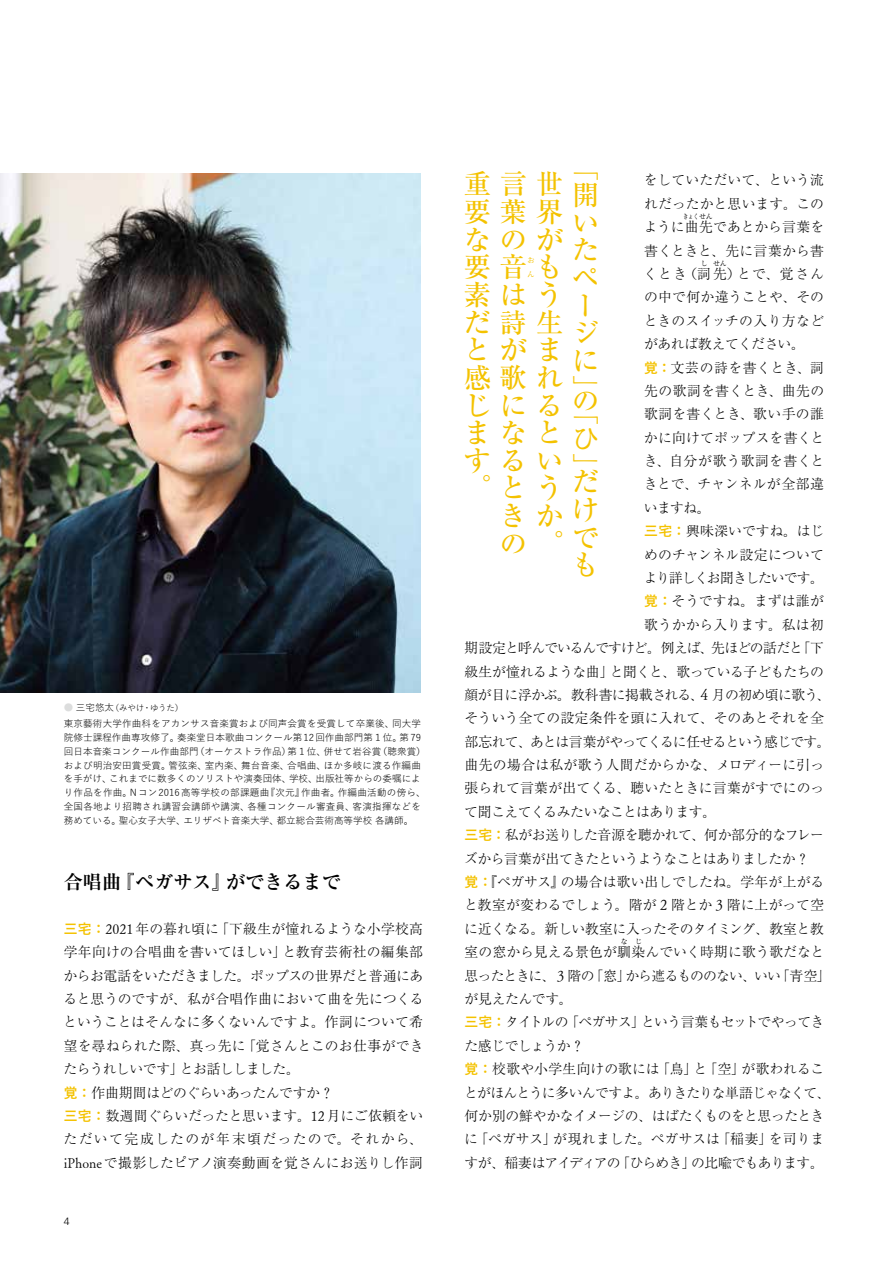
<style>
.page{position:relative;width:893px;height:1263px;background:#fff}
.page>*{position:absolute;margin:0;border:0;box-sizing:border-box;transform-origin:0 0}
.t1{font:500 27.6px/27.6px "P Ryumin Pr 6 N";color:#f4c200}
.t2{font:27.6px "Tsuku A Old Min Pr 6 N L";color:#f4c200}
.t3{font:700 19.2px "P Ryumin Pr 6 N";color:#000}
.t4{font:300 13.8px/23.4px "P Ryumin Pr 6 N";letter-spacing:-.01em;color:#000}
.t5{font:300 13.8px/23.4px "P Ryumin Pr 6 N";letter-spacing:-.035em;color:#000}
.t6{font:300 13.8px "P Ryumin Pr 6 N";letter-spacing:-.03em;color:#000}
.t7{font:300 13.8px "P Ryumin Pr 6 N";letter-spacing:.015em;color:#000}
.t8{font:300 13.8px/23.4px "P Ryumin Pr 6 N";letter-spacing:.025em;color:#000}
.t9{font:300 13.8px "P Ryumin Pr 6 N";letter-spacing:-.045em;color:#000}
.t10{font:300 13.8px "P Ryumin Pr 6 N";letter-spacing:-.065em;color:#000}
.t11{font:300 13.8px "P Ryumin Pr 6 N";letter-spacing:-.04em;color:#000}
.t12{font:300 13.8px "P Ryumin Pr 6 N";letter-spacing:-.055em;color:#000}
.t13{font:300 13.8px "P Ryumin Pr 6 N";letter-spacing:.01em;color:#000}
.t14{font:300 13.8px "P Ryumin Pr 6 N";letter-spacing:-.075em;color:#000}
.t15{font:300 13.8px "P Ryumin Pr 6 N";letter-spacing:.04em;color:#000}
.t16{font:300 13.8px "P Ryumin Pr 6 N";letter-spacing:.03em;color:#000}
.t17{font:300 13.8px "P Ryumin Pr 6 N";letter-spacing:.02em;color:#000}
.t18{font:300 10.65px "Univers LT Pro 45";color:#000}
.t19{font:9.6px/13.8px "Yu Go Pr 6 N";letter-spacing:.015em;color:#000}
.t20{font:8.55px "Yu Go Pr 6 N";letter-spacing:-.03em;color:#000}
.t21{font:500 7.5px/13.8px "P Ryumin Pr 6 N";color:#f4c200}
.t22{font:300 6.9px "P Ryumin Pr 6 N";color:#000;scale:.75 1}
.t23{font:300 6.9px "P Ryumin Pr 6 N";color:#000}
.s1{font-size:9.6px;color:#dcdddd}
.s2{font-size:9.6px}
.s3{font-family:"Tsuku A Old Min Pr 6 N L";font-weight:400}
.s4{font-family:"Yu Go Pr 6 N";font-weight:700;color:#f4c200}
.s5{font-family:"P Ryumin Pr 6 N";font-weight:500}
.s6{font-family:"Tsuku A Old Min Pr 6 L";font-weight:400}
</style>
<div class="page">
<img style="left:0;top:173px;width:421px;height:519px">
<p class="t20" style="left:64px;top:700px;width:121px"><span class="s1">●</span> <span class="s2">三宅悠太</span>（みやけ・ゆうた）</p>
<p class="t19" style="left:64px;top:715px;width:364px">東京藝術大学作曲科をアカンサス音楽賞および同声会賞を受賞して卒業後、同大学院修士課程作曲専攻修了。奏楽堂日本歌曲コンクール第12回作曲部門第１位。第79回日本音楽コンクール作曲部門（オーケストラ作品）第１位、併せて岩谷賞（聴衆賞）および明治安田賞受賞。管弦楽、室内楽、舞台音楽、合唱曲、ほか多岐に渡る作編曲を手がけ、これまでに数多くのソリストや演奏団体、学校、出版社等からの委嘱により作品を作曲。Nコン2016高等学校の部課題曲『次元』作曲者。作編曲活動の傍ら、全国各地より招聘され講習会講師や講演、各種コンクール審査員、客演指揮などを務めている。聖心女子大学、エリザベト音楽大学、都立総合芸術高等学校 各講師。</p>
<h2 class="t3" style="left:64px;top:867px;width:279px">合唱曲<span class="s3">『</span>ペガサス<span class="s3">』</span>ができるまで</h2>
<p class="t4" style="left:63px;top:916px;width:362px"><span class="s4">三宅：</span><span class="s3">2021</span>年の暮れ頃に<span class="s3">「</span>下級生が憧れるような小学校高学年向けの合唱曲を書いてほしい<span class="s3">」</span>と教育芸術社の編集部からお電話をいただきました<span class="s3">。</span>ポップスの世界だと普通にあると思うのですが<span class="s3">、</span>私が合唱作曲において曲を先につくるということはそんなに多くないんですよ<span class="s3">。</span>作詞について希望を尋ねられた際<span class="s3">、</span>真っ先に<span class="s3">「</span>覚さんとこのお仕事ができたらうれしいです<span class="s3">」</span>とお話ししました<span class="s3">。<br></span><span class="s4">覚：</span>作曲期間はどのぐらいあったんですか<span class="s3">？<br></span><span class="s4">三宅：</span>数週間ぐらいだったと思います<span class="s3">。12</span>月にご依頼をいただいて完成したのが年末頃だったので<span class="s3">。</span>それから<span class="s3">、iPhone</span>で撮影したピアノ演奏動画を覚さんにお送りし作詞</p>
<p class="t18" style="left:64px;top:1214px;width:7px">4</p>
<h1 class="t1" style="left:463px;top:169px;width:101px;text-align:right">重言世要葉界なのが要音も素はうだ詩生がま<br>感歌れじにるなと<br>い<br>う<br>か<br>の<span class="s3">。</span></h1>
<h1 class="t2" style="left:572px;top:144px;width:28px">「</h1>
<h1 class="t1" style="left:572px;top:180px;width:27px">開いたページに</h1>
<h1 class="t2" style="left:572px;top:376px;width:28px">」<span class="s5">の</span>「</h1>
<h1 class="t1" style="left:572px;top:423px;width:27px">ひ</h1>
<h1 class="t2" style="left:572px;top:442px;width:27px">」</h1>
<h1 class="t1" style="left:572px;top:467px;width:28px;text-align:justify">だけでも</h1>
<p class="t4" style="left:644px;top:168px;width:182px;text-align:justify">をしていただいて<span class="s3">、</span>という流れだったかと思います<span class="s3">。</span>このように曲先であとから言葉を</p>
<p class="t22" style="left:683px;top:211px;width:41px">きょくせん</p>
<p class="t8" style="left:644px;top:238px;width:182px">書くときと<span class="s3">、</span>先に言葉から書くとき<span class="s3">（</span>詞先<span class="s3">）</span>とで<span class="s3">、</span>覚さん</p>
<p class="t21" style="left:527px;top:253px;width:8px">おん</p>
<p class="t23" style="left:701px;top:258px;width:8px">し</p>
<p class="t23" style="left:713px;top:258px;width:15px">せん</p>
<p class="t7" style="left:644px;top:286px;width:182px">の中で何か違うことや<span class="s3">、</span>その</p>
<p class="t7" style="left:644px;top:310px;width:182px">ときのスイッチの入り方など</p>
<p class="t5" style="left:644px;top:332px;width:162px">があれば教えてください<span class="s3">。</span></p>
<p class="t15" style="left:644px;top:356px;width:182px"><span class="s4">覚：</span>文芸の詩を書くとき<span class="s3">、</span>詞</p>
<p class="t16" style="left:644px;top:380px;width:182px">先の歌詞を書くとき<span class="s3">、</span>曲先の</p>
<p class="t8" style="left:644px;top:402px;width:181px">歌詞を書くとき<span class="s3">、</span>歌い手の誰</p>
<p class="t7" style="left:644px;top:427px;width:182px">かに向けてポップスを書くと</p>
<p class="t8" style="left:644px;top:448px;width:182px">き<span class="s3">、</span>自分が歌う歌詞を書くと</p>
<p class="t13" style="left:644px;top:473px;width:182px">きとで<span class="s3">、</span>チャンネルが全部違</p>
<p class="t4" style="left:644px;top:495px;width:68px">いますね<span class="s3">。</span></p>
<p class="t4" style="left:644px;top:519px;width:181px"><span class="s4">三宅：</span>興味深いですね<span class="s3">。</span>はじ</p>
<p class="t17" style="left:644px;top:544px;width:182px">めのチャンネル設定について</p>
<p class="t14" style="left:644px;top:567px;width:182px">より詳しくお聞きしたいです<span class="s3">。</span></p>
<p class="t13" style="left:644px;top:590px;width:181px"><span class="s4">覚：</span>そうですね<span class="s3">。</span>まずは誰が</p>
<p class="t4" style="left:644px;top:612px;width:181px">歌うかから入ります<span class="s3">。</span>私は初</p>
<p class="t10" style="left:465px;top:637px;width:361px">期設定と呼んでいるんですけど<span class="s3">。</span>例えば<span class="s3">、</span>先ほどの話だと<span class="s3">「</span>下</p>
<p class="t6" style="left:465px;top:660px;width:361px">級生が憧れるような曲<span class="s3">」</span>と聞くと<span class="s3">、</span>歌っている子どもたちの</p>
<p class="t11" style="left:465px;top:684px;width:368px">顔が目に浮かぶ<span class="s3">。</span>教科書に掲載される<span class="s3">、</span><span class="s6">４月</span>の初め頃に歌う<span class="s3">、</span></p>
<p class="t4" style="left:464px;top:706px;width:361px">そういう全ての設定条件を頭に入れて<span class="s3">、</span>そのあとそれを全</p>
<p class="t12" style="left:465px;top:731px;width:368px">部忘れて<span class="s3">、</span>あとは言葉がやってくるに任せるという感じです<span class="s3">。</span></p>
<p class="t7" style="left:465px;top:754px;width:361px">曲先の場合は私が歌う人間だからかな<span class="s3">、</span>メロディーに引っ</p>
<p class="t4" style="left:465px;top:776px;width:361px">張られて言葉が出てくる<span class="s3">、</span>聴いたときに言葉がすでにのっ</p>
<p class="t9" style="left:464px;top:801px;width:253px">て聞こえてくるみたいなことはあります<span class="s3">。</span></p>
<p class="t6" style="left:465px;top:824px;width:361px"><span class="s4">三宅：</span>私がお送りした音源を聴かれて<span class="s3">、</span>何か部分的なフレー</p>
<p class="t9" style="left:464px;top:848px;width:346px">ズから言葉が出てきたというようなことはありましたか<span class="s3">？</span></p>
<p class="t4" style="left:465px;top:869px;width:361px"><span class="s4">覚：</span><span class="s3">『</span>ペガサス<span class="s3">』</span>の場合は歌い出しでしたね<span class="s3">。</span>学年が上がる</p>
<p class="t4" style="left:464px;top:893px;width:361px">と教室が変わるでしょう<span class="s3">。</span>階が<span class="s3">２</span>階とか<span class="s3">３</span>階に上がって空</p>
<p class="t6" style="left:464px;top:918px;width:361px">に近くなる<span class="s3">。</span>新しい教室に入ったそのタイミング<span class="s3">、</span>教室と教</p>
<p class="t4" style="left:465px;top:940px;width:361px">室の窓から見える景色が馴染んでいく時期に歌う歌だなと</p>
<h1 class="t1" style="left:463px;top:335px;width:23px">と</h1>
<h1 class="t1" style="left:463px;top:418px;width:24px">ま</h1>
<h1 class="t1" style="left:463px;top:445px;width:60px">する</h1>
<h1 class="t2" style="left:463px;top:464px;width:59px">。<span class="s5">と</span></h1>
<h1 class="t1" style="left:500px;top:501px;width:23px">き</h1>
<p class="t23" style="left:621px;top:936px;width:8px">な</p>
<p class="t23" style="left:635px;top:936px;width:8px">じ</p>
<p class="t5" style="left:464px;top:963px;width:368px">思ったときに<span class="s3">、３</span>階の<span class="s3">「</span>窓<span class="s3">」</span>から遮るもののない<span class="s3">、</span>いい<span class="s3">「</span>青空<span class="s3">」</span>が見えたんです<span class="s3">。<br></span><span class="s4">三宅：</span>タイトルの<span class="s3">「</span>ペガサス<span class="s3">」</span>という言葉もセットでやってきた感じでしょうか<span class="s3">？<br></span><span class="s4">覚：</span>校歌や小学生向けの歌には<span class="s3">「</span>鳥<span class="s3">」</span>と<span class="s3">「</span>空<span class="s3">」</span>が歌われることがほんとうに多いんですよ<span class="s3">。</span>ありきたりな単語じゃなくて<span class="s3">、</span>何か別の鮮やかなイメージの<span class="s3">、</span>はばたくものをと思ったときに<span class="s3">「</span>ペガサス<span class="s3">」</span>が現れました<span class="s3">。</span>ペガサスは<span class="s3">「</span>稲妻<span class="s3">」</span>を司りますが<span class="s3">、</span>稲妻はアイディアの<span class="s3">「</span>ひらめき<span class="s3">」</span>の比喩でもあります<span class="s3">。</span></p>
</div>
